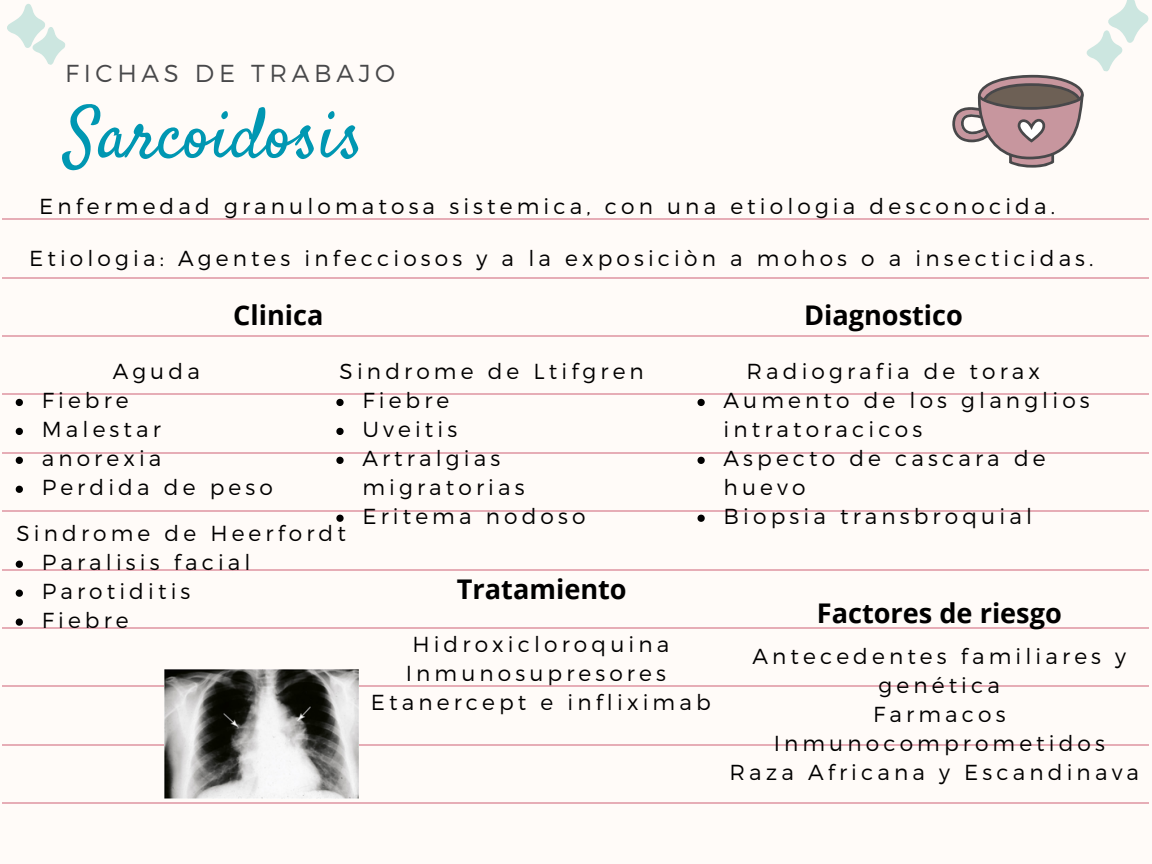
<style>
.page{position:relative;width:1152px;height:864px;background:#fffbf8}
.page>*{position:absolute;margin:0;border:0;box-sizing:border-box;transform-origin:0 0}
.t1{font:70.95px "Satisfy";color:#0097b2}
.t2{font:700 27.15px "Open Sans";color:#000}
.t3{font:300 24.6px "Montserrat";letter-spacing:.19em;color:#48484a}
.t4{font:300 21.75px/29px "Montserrat";letter-spacing:.19em;color:#000}
</style>
<div class="page">
<svg style="left:7px;top:4px;width:59px;height:61px"></svg>
<svg style="left:953px;top:0;width:196px;height:167px"></svg>
<hr style="left:3px;top:219px;width:1145px;height:1px;background:#e6adb6">
<hr style="left:3px;top:277px;width:1145px;height:1px;background:#e6adb6">
<hr style="left:3px;top:335px;width:1145px;height:2px;background:#e6adb6">
<hr style="left:3px;top:394px;width:1145px;height:1px;background:#e6adb6">
<hr style="left:3px;top:452px;width:1145px;height:2px;background:#e6adb6">
<hr style="left:3px;top:511px;width:1145px;height:1px;background:#e6adb6">
<hr style="left:3px;top:569px;width:1145px;height:1px;background:#e6adb6">
<hr style="left:3px;top:627px;width:1145px;height:2px;background:#e6adb6">
<hr style="left:3px;top:686px;width:1145px;height:1px;background:#e6adb6">
<hr style="left:3px;top:744px;width:1145px;height:1px;background:#e6adb6">
<hr style="left:3px;top:802px;width:1145px;height:2px;background:#e6adb6">
<img style="left:165px;top:669px;width:193px;height:130px">
<svg style="left:16px;top:399px;width:7px;height:7px"></svg>
<svg style="left:16px;top:428px;width:7px;height:7px"></svg>
<svg style="left:16px;top:457px;width:7px;height:7px"></svg>
<svg style="left:16px;top:486px;width:7px;height:7px"></svg>
<svg style="left:336px;top:399px;width:8px;height:7px"></svg>
<svg style="left:336px;top:428px;width:8px;height:7px"></svg>
<svg style="left:336px;top:457px;width:8px;height:7px"></svg>
<svg style="left:336px;top:515px;width:8px;height:7px"></svg>
<svg style="left:16px;top:561px;width:7px;height:7px"></svg>
<svg style="left:16px;top:590px;width:7px;height:7px"></svg>
<svg style="left:16px;top:619px;width:7px;height:7px"></svg>
<svg style="left:698px;top:399px;width:7px;height:7px"></svg>
<svg style="left:698px;top:457px;width:7px;height:7px"></svg>
<svg style="left:698px;top:515px;width:7px;height:7px"></svg>
<p class="t3" style="left:65px;top:57px;width:331px">FICHAS DE TRABAJO</p>
<h2 class="t1" style="left:65px;top:90px;width:300px">Sarcoidosis</h2>
<h1 class="t4" style="left:39px;top:190px;width:1018px">Enfermedad granulomatosa sistemica, con una etiologia desconocida.</h1>
<p class="t4" style="left:29px;top:243px;width:1066px">Etiologia: Agentes infecciosos y a la exposiciòn a mohos o a insecticidas.</p>
<p class="t2" style="left:233px;top:296px;width:92px">Clinica</p>
<p class="t4" style="left:113px;top:356px;width:89px">Aguda</p>
<p class="t4" style="left:42px;top:385px;width:88px">Fiebre</p>
<p class="t4" style="left:42px;top:414px;width:121px">Malestar</p>
<p class="t4" style="left:42px;top:442px;width:121px">anorexia</p>
<h3 class="t4" style="left:42px;top:471px;width:233px">Perdida de peso</h3>
<p class="t2" style="left:804px;top:296px;width:160px">Diagnostico</p>
<p class="t4" style="left:746px;top:356px;width:295px">Radiografia de torax</p>
<p class="t4" style="left:724px;top:385px;width:368px">Aumento de los glanglios intratoracicos</p>
<p class="t4" style="left:724px;top:442px;width:324px">Aspecto de cascara de huevo</p>
<p class="t4" style="left:724px;top:500px;width:310px">Biopsia transbroquial</p>
<h3 class="t4" style="left:340px;top:356px;width:306px">Sindrome de Ltifgren</h3>
<p class="t4" style="left:362px;top:385px;width:88px">Fiebre</p>
<p class="t4" style="left:362px;top:414px;width:96px">Uveitis</p>
<p class="t4" style="left:362px;top:442px;width:164px">Artralgias migratorias</p>
<p class="t4" style="left:362px;top:500px;width:225px">Eritema nodoso</p>
<p class="t4" style="left:16px;top:517px;width:331px">Sindrome de Heerfordt</p>
<p class="t4" style="left:42px;top:546px;width:210px">Paralisis facial</p>
<p class="t4" style="left:42px;top:575px;width:150px">Parotiditis</p>
<p class="t4" style="left:42px;top:604px;width:88px">Fiebre</p>
<p class="t2" style="left:457px;top:570px;width:171px">Tratamiento</p>
<h3 class="t4" style="left:412px;top:629px;width:259px">Hidroxicloroquina</h3>
<p class="t4" style="left:406px;top:658px;width:262px">Inmunosupresores</p>
<p class="t4" style="left:371px;top:687px;width:341px">Etanercept e infliximab</p>
<p class="t2" style="left:817px;top:594px;width:247px">Factores de riesgo</p>
<p class="t4" style="left:753px;top:641px;width:375px;text-align:center">Antecedentes familiares y genética</p>
<p class="t4" style="left:873px;top:699px;width:134px">Farmacos</p>
<h3 class="t4" style="left:774px;top:728px;width:333px">Inmunocomprometidos</h3>
<p class="t4" style="left:729px;top:757px;width:411px">Raza Africana y Escandinava</p>
</div>
